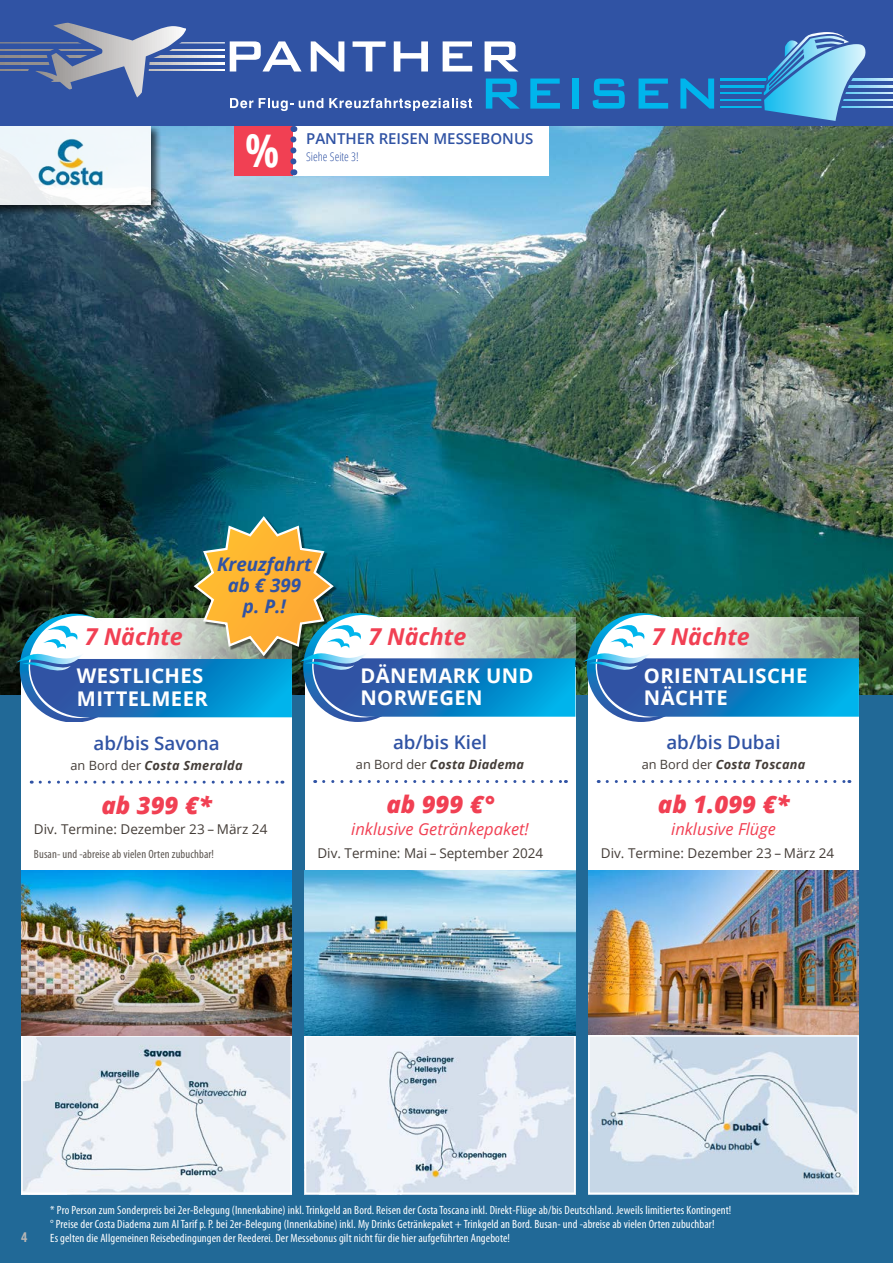
<style>
.page{position:relative;width:893px;height:1263px;background:#216997}
.page>*{position:absolute;margin:0;border:0;box-sizing:border-box;transform-origin:0 0}
.t1{font:700 45px "Open Sans Condensed";color:#fff}
.t2{font:italic 800 24px "Open Sans";color:#f14053}
.t3{font:italic 700 23.25px "Open Sans";color:#f14053}
.t4{font:700 20.25px/22.5px "Open Sans";letter-spacing:.02em;color:#fff}
.t5{font:600 18.75px "Open Sans";color:#3053a4}
.t6{font:italic 700 18.75px/21px "Open Sans";color:#3053a4;text-align:center}
.t7{font:italic 16.5px "Open Sans";color:#f14053}
.t8{font:600 15px "Open Sans";color:#3053a4}
.t9{font:13.5px "Open Sans";color:#443d38}
.t10{font:700 13.5px "Open Sans Condensed";color:#b8b6b5}
.t11{font:italic 700 12.75px "Open Sans";letter-spacing:.02em;color:#443d38}
.t12{font:condensed 12px/14.2px "Myriad Pro";letter-spacing:.01em;color:#fff}
.t13{font:condensed 12px "Myriad Pro";letter-spacing:.01em;color:#5d5752}
.t14{font:300 12px "Open Sans Condensed";color:#3053a4}
.s1{font-weight:400;font-style:normal}
</style>
<div class="page">
<img style="left:0;top:126px;width:893px;height:568px">
<img style="left:21px;top:870px;width:271px;height:321px">
<div style="left:21px;top:1035px;width:271px;height:159px;border:2px solid #fff"></div>
<img style="left:305px;top:870px;width:270px;height:321px">
<div style="left:305px;top:1035px;width:270px;height:159px;border:2px solid #fff"></div>
<img style="left:588px;top:870px;width:271px;height:321px">
<div style="left:588px;top:1035px;width:271px;height:159px;border:2px solid #fff"></div>
<div style="left:305px;top:667px;width:270px;height:55px;background:#fff"></div>
<div style="left:588px;top:667px;width:271px;height:55px;background:#fff"></div>
<svg style="left:587px;top:613px;width:109px;height:109px"></svg>
<svg style="left:583px;top:618px;width:276px;height:99px;background:#619ec2"></svg>
<div style="left:305px;top:722px;width:270px;height:148px;background:#fff"></div>
<svg style="left:324px;top:780px;width:242px;height:3px"></svg>
<div style="left:588px;top:722px;width:271px;height:148px;background:#fff"></div>
<svg style="left:607px;top:780px;width:243px;height:3px"></svg>
<div style="left:234px;top:126px;width:59px;height:49px;background:#f14053"></div>
<div style="left:293px;top:126px;width:256px;height:49px;background:#fff"></div>
<svg style="left:290px;top:126px;width:6px;height:35px"></svg>
<svg style="left:21px;top:717px;width:271px;height:6px;background:#e0e9f4"></svg>
<div style="left:21px;top:723px;width:271px;height:147px;background:#fff"></div>
<svg style="left:40px;top:781px;width:243px;height:3px"></svg>
<img style="left:16px;top:515px;width:559px;height:202px">
<div style="left:0;top:123px;width:162px;height:93px;background:#000;opacity:.75"></div>
<div style="left:0;top:125px;width:150px;height:80px;background:linear-gradient(to right,#eaeff1,#fbfdff)"></div>
<img style="left:13px;top:130px;width:115px;height:64px">
<div style="left:0;top:0;width:893px;height:126px;background:#3053a4"></div>
<svg style="left:720px;top:79px;width:173px;height:1px"></svg>
<svg style="left:720px;top:86px;width:173px;height:1px"></svg>
<svg style="left:720px;top:93px;width:173px;height:1px"></svg>
<svg style="left:720px;top:100px;width:173px;height:1px"></svg>
<svg style="left:720px;top:106px;width:173px;height:2px"></svg>
<svg style="left:486px;top:79px;width:34px;height:30px"></svg>
<svg style="left:530px;top:79px;width:30px;height:30px"></svg>
<div style="left:572px;top:79px;width:7px;height:30px;background:#00b5ec"></div>
<svg style="left:593px;top:79px;width:32px;height:30px"></svg>
<svg style="left:638px;top:79px;width:30px;height:30px"></svg>
<svg style="left:680px;top:79px;width:34px;height:30px"></svg>
<svg style="left:485px;top:41px;width:34px;height:31px"></svg>
<svg style="left:0;top:22px;width:472px;height:89px"></svg>
<svg style="left:761px;top:32px;width:108px;height:89px"></svg>
<h1 class="t1" style="left:245px;top:119px;width:36px">%</h1>
<p class="t8" style="left:306px;top:128px;width:229px">PANTHER REISEN MESSEBONUS</p>
<p class="t14" style="left:306px;top:149px;width:54px">Siehe Seite 3!</p>
<h3 class="t3" style="left:85px;top:620px;width:99px">7 Nächte</h3>
<h3 class="t4" style="left:77px;top:664px;width:132px">WESTLICHES<br>MITTELMEER</h3>
<h3 class="t6" style="left:217px;top:553px;width:96px">Kreuzfahrt ab € 399<br>p. P.!</h3>
<h3 class="t3" style="left:368px;top:620px;width:99px">7 Nächte</h3>
<h3 class="t4" style="left:360px;top:663px;width:175px">DÄNEMARK UND<br>NORWEGEN</h3>
<h3 class="t5" style="left:93px;top:730px;width:128px">ab/bis Savona</h3>
<p class="t11" style="left:71px;top:756px;width:173px"><span class="s1">an Bord der</span> Costa Smeralda</p>
<h2 class="t2" style="left:101px;top:787px;width:112px">ab 399 €*</h2>
<p class="t9" style="left:34px;top:820px;width:235px">Div. Termine: Dezember 23 – März 24</p>
<p class="t13" style="left:34px;top:846px;width:182px">Busan- und -abreise ab vielen Orten zubuchbar!</p>
<h3 class="t5" style="left:393px;top:729px;width:96px">ab/bis Kiel</h3>
<p class="t11" style="left:356px;top:756px;width:170px"><span class="s1">an Bord der</span> Costa Diadema</p>
<h2 class="t2" style="left:386px;top:786px;width:109px">ab 999 €°</h2>
<h3 class="t7" style="left:351px;top:818px;width:179px">inklusive Getränkepaket!</h3>
<p class="t9" style="left:317px;top:843px;width:227px">Div. Termine: Mai – September 2024</p>
<h3 class="t3" style="left:652px;top:620px;width:99px">7 Nächte</h3>
<h3 class="t4" style="left:644px;top:663px;width:165px">ORIENTALISCHE<br>NÄCHTE</h3>
<h3 class="t5" style="left:666px;top:729px;width:116px">ab/bis Dubai</h3>
<p class="t11" style="left:642px;top:756px;width:165px"><span class="s1">an Bord der</span> Costa Toscana</p>
<h2 class="t2" style="left:658px;top:786px;width:133px">ab 1.099 €*</h2>
<h3 class="t7" style="left:671px;top:818px;width:106px">inklusive Flüge</h3>
<p class="t9" style="left:601px;top:843px;width:235px">Div. Termine: Dezember 23 – März 24</p>
<p class="t12" style="left:50px;top:1202px;width:683px">* Pro Person zum Sonderpreis bei 2er-Belegung (Innenkabine) inkl. Trinkgeld an Bord. Reisen der Costa Toscana inkl. Direkt-Flüge ab/bis Deutschland. Jeweils limitiertes Kontingent! ° Preise der Costa Diadema zum AI Tarif p. P. bei 2er-Belegung (Innenkabine) inkl. My Drinks Getränkepaket + Trinkgeld an Bord. Busan- und -abreise ab vielen Orten zubuchbar!</p>
<p class="t10" style="left:21px;top:1228px;width:8px">4</p>
<p class="t12" style="left:50px;top:1231px;width:461px">Es gelten die Allgemeinen Reisebedingungen der Reederei. Der Messebonus gilt nicht für die hier aufgeführten Angebote!</p>
</div>
